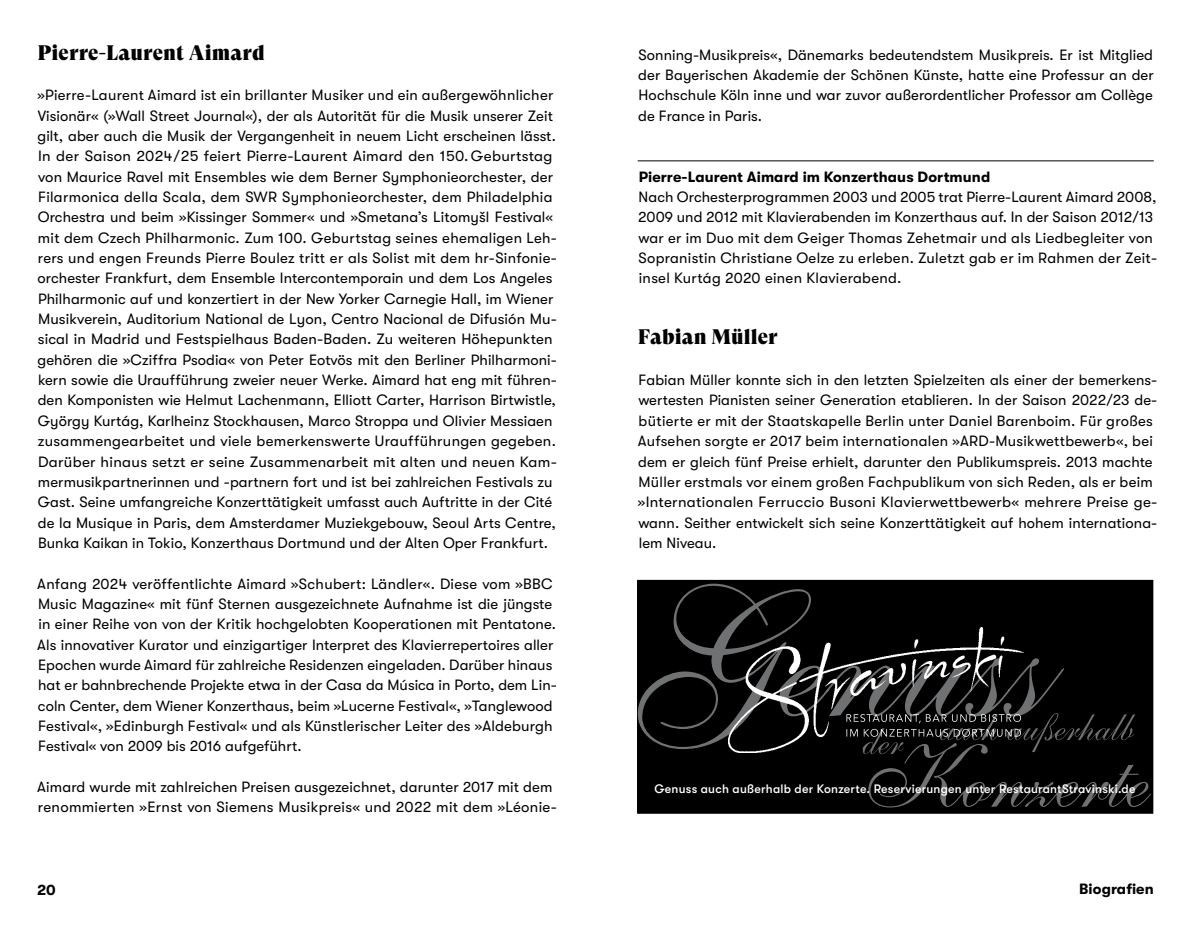
<style>
.page{position:relative;width:1191px;height:943px;background:#fff}
.page>*{position:absolute;margin:0;border:0;box-sizing:border-box;transform-origin:0 0}
.t1{font:21px "GT Super Display Super";letter-spacing:.005em;color:#000}
.t2{font:14.88px/20.3px "GT Walsheim";letter-spacing:.005em;color:#000}
.t3{font:700 14.88px "GT Walsheim";letter-spacing:.005em;color:#000}
.t4{font:500 12.25px "GT Walsheim";letter-spacing:.02em;color:#fff}
</style>
<div class="page">
<hr style="left:637px;top:160px;width:516px;height:1px;background:#000">
<div style="left:637px;top:580px;width:515px;height:233px;background:#000"></div>
<svg style="left:638px;top:583px;width:426px;height:166px"></svg>
<img style="left:728px;top:627px;width:295px;height:126px">
<svg style="left:846px;top:713px;width:305px;height:94px"></svg>
<h1 class="t1" style="left:37px;top:41px;width:229px">Pierre-Laurent Aimard</h1>
<p class="t2" style="left:37px;top:85px;width:521px">»Pierre-Laurent Aimard ist ein brillanter Musiker und ein außergewöhnlicher Visionär« (»Wall Street Journal«), der als Autorität für die Musik unserer Zeit gilt, aber auch die Musik der Vergangenheit in neuem Licht erscheinen lässt.<br>In der Saison 2024/25 feiert Pierre-Laurent Aimard den 150. Geburtstag von Maurice Ravel mit Ensembles wie dem Berner Symphonieorchester, der Filarmonica della Scala, dem SWR Symphonieorchester, dem Philadelphia Orchestra und beim »Kissinger Sommer« und »Smetana’s Litomyšl Festival« mit dem Czech Philharmonic. Zum 100. Geburtstag seines ehemaligen Leh&shy;rers und engen Freunds Pierre Boulez tritt er als Solist mit dem hr-Sinfonie&shy;orchester Frankfurt, dem Ensemble Intercontemporain und dem Los Angeles Philharmonic auf und konzertiert in der New Yorker Carnegie Hall, im Wiener Musikverein, Auditorium National de Lyon, Centro Nacional de Difusión Mu&shy;sical in Madrid und Festspielhaus Baden-Baden. Zu weiteren Höhepunkten gehören die »Cziffra Psodia« von Peter Eotvös mit den Berliner Philharmoni&shy;kern sowie die Uraufführung zweier neuer Werke. Aimard hat eng mit führen&shy;den Komponisten wie Helmut Lachenmann, Elliott Carter, Harrison Birtwistle, György Kurtág, Karlheinz Stockhausen, Marco Stroppa und Olivier Messiaen zusammengearbeitet und viele bemerkenswerte Uraufführungen gegeben.<br>Darüber hinaus setzt er seine Zusammenarbeit mit alten und neuen Kam&shy;mermusikpartnerinnen und -partnern fort und ist bei zahlreichen Festivals zu Gast. Seine umfangreiche Konzerttätigkeit umfasst auch Auftritte in der Cité de la Musique in Paris, dem Amsterdamer Muziekgebouw, Seoul Arts Centre, Bunka Kaikan in Tokio, Konzerthaus Dortmund und der Alten Oper Frankfurt.</p>
<p class="t2" style="left:37px;top:573px;width:521px">Anfang 2024 veröffentlichte Aimard »Schubert: Ländler«. Diese vom »BBC Music Magazine« mit fünf Sternen ausgezeichnete Aufnahme ist die jüngste in einer Reihe von von der Kritik hochgelobten Kooperationen mit Pentatone.<br>Als innovativer Kurator und einzigartiger Interpret des Klavierrepertoires aller Epochen wurde Aimard für zahlreiche Residenzen eingeladen. Darüber hinaus hat er bahnbrechende Projekte etwa in der Casa da Música in Porto, dem Lin&shy;coln Center, dem Wiener Konzerthaus, beim »Lucerne Festival«, »Tanglewood Festival«, »Edinburgh Festival« und als Künstlerischer Leiter des »Aldeburgh Festival« von 2009 bis 2016 aufgeführt.</p>
<p class="t2" style="left:37px;top:777px;width:521px">Aimard wurde mit zahlreichen Preisen ausgezeichnet, darunter 2017 mit dem renommierten »Ernst von Siemens Musikpreis« und 2022 mit dem »Léonie-</p>
<p class="t4" style="left:654px;top:781px;width:483px">Genuss auch außerhalb der Konzerte. Reservierungen unter RestaurantStravinski.de</p>
<p class="t2" style="left:638px;top:44px;width:517px;text-align:justify">Sonning-Musikpreis«, Dänemarks bedeutendstem Musikpreis. Er ist Mitglied der Bayerischen Akademie der Schönen Künste, hatte eine Professur an der Hochschule Köln inne und war zuvor außerordentlicher Professor am Collège de France in Paris.</p>
<p class="t3" style="left:639px;top:168px;width:353px">Pierre-Laurent Aimard im Konzerthaus Dortmund</p>
<p class="t2" style="left:638px;top:187px;width:520px">Nach Orchesterprogrammen 2003 und 2005 trat Pierre-Laurent Aimard 2008, 2009 und 2012 mit Klavierabenden im Konzerthaus auf. In der Saison 2012/13 war er im Duo mit dem Geiger Thomas Zehetmair und als Liedbegleiter von Sopranistin Christiane Oelze zu erleben. Zuletzt gab er im Rahmen der Zeit&shy;insel Kurtág 2020 einen Klavierabend.</p>
<h1 class="t1" style="left:638px;top:326px;width:141px">Fabian Müller</h1>
<p class="t2" style="left:638px;top:370px;width:521px">Fabian Müller konnte sich in den letzten Spielzeiten als einer der bemerkens&shy;wertesten Pianisten seiner Generation etablieren. In der Saison 2022/23 de&shy;bütierte er mit der Staatskapelle Berlin unter Daniel Barenboim. Für großes Aufsehen sorgte er 2017 beim internationalen »ARD-Musikwettbewerb«, bei dem er gleich fünf Preise erhielt, darunter den Publikumspreis. 2013 machte Müller erstmals vor einem großen Fachpublikum von sich Reden, als er beim »Internationalen Ferruccio Busoni Klavierwettbewerb« mehrere Preise ge&shy;wann. Seither entwickelt sich seine Konzerttätigkeit auf hohem internationa&shy;lem Niveau.</p>
<p class="t3" style="left:37px;top:881px;width:20px">20</p>
<p class="t3" style="left:1079px;top:880px;width:76px">Biografien</p>
</div>
